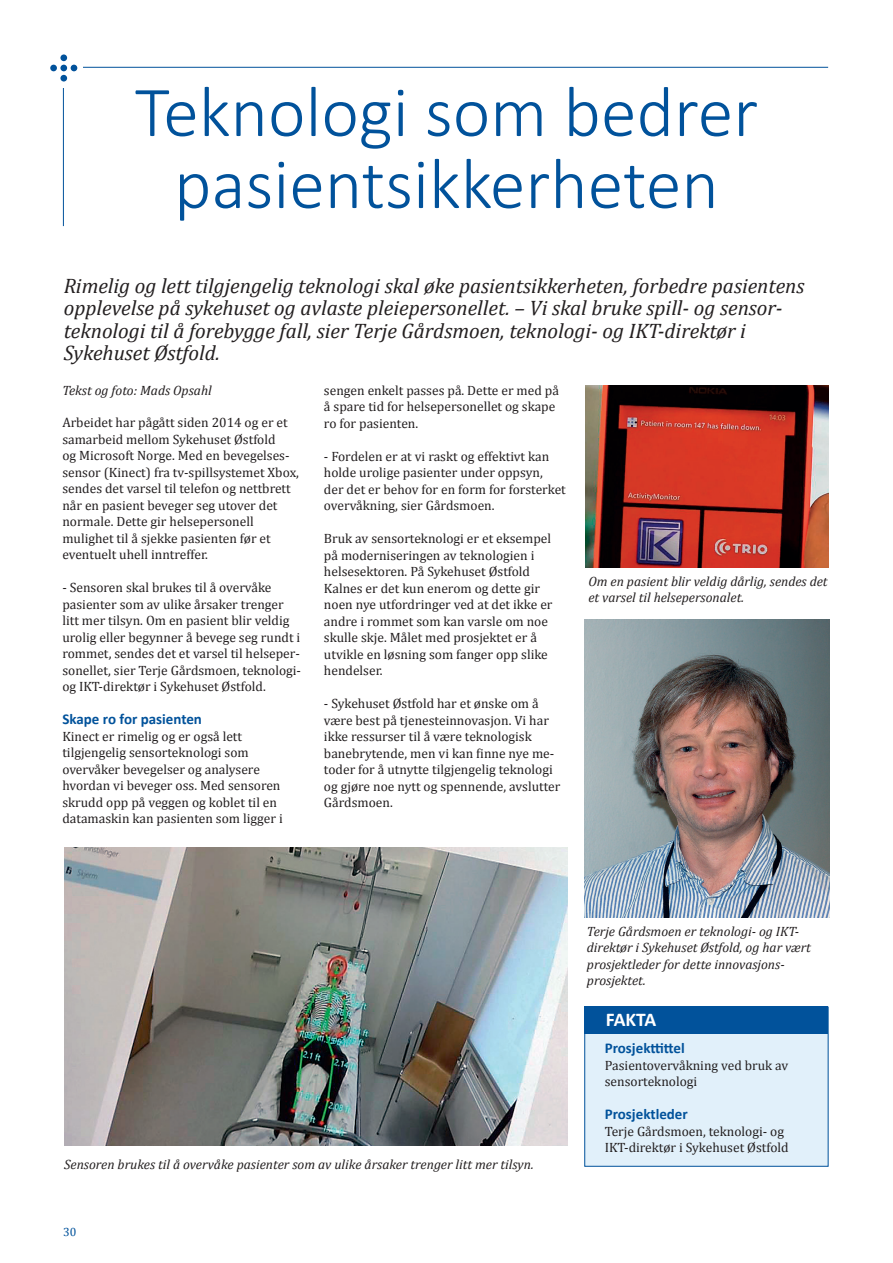
<style>
.page{position:relative;width:893px;height:1263px;background:#fff}
.page>*{position:absolute;margin:0;border:0;box-sizing:border-box;transform-origin:0 0}
.t1{font:300 72px/72px "Calibri";color:#01529b;text-align:center}
.t2{font:italic 21px/22.5px "Cambria";color:#231f20}
.t3{font:700 19.5px "Calibri";letter-spacing:-.03em;color:#fff}
.Overskrift{font:700 15px "Calibri";color:#01529b}
.t4{font:13.5px/16.5px "Cambria";color:#231f20}
.t5{font:italic 13.5px/16.5px "Cambria";color:#231f20}
.t6{font:12px "Cambria";color:#01529b}
</style>
<div class="page">
<svg style="left:63px;top:67px;width:766px;height:160px"></svg>
<div style="left:46px;top:47px;width:37px;height:41px;background:#fff"></div>
<div style="left:60px;top:54px;width:7px;height:7px;background:#01529b;border-radius:50%"></div>
<div style="left:60px;top:65px;width:7px;height:6px;background:#01529b;border-radius:50%"></div>
<div style="left:50px;top:65px;width:7px;height:6px;background:#01529b;border-radius:50%"></div>
<svg style="left:71px;top:65px;width:6px;height:6px"></svg>
<div style="left:60px;top:75px;width:7px;height:7px;background:#01529b;border-radius:50%"></div>
<img style="left:64px;top:847px;width:504px;height:298px">
<img style="left:585px;top:620px;width:244px;height:297px">
<img style="left:585px;top:386px;width:243px;height:181px">
<div style="left:584px;top:1007px;width:244px;height:160px;background:#e1f0fa;border:1px solid #01529b"></div>
<div style="left:585px;top:1006px;width:243px;height:28px;background:#01529b"></div>
<p class="t1" style="left:135px;top:73px;width:625px">Teknologi som bedrer pasientsikkerheten</p>
<p class="t2" style="left:64px;top:273px;width:742px">Rimelig og lett tilgjengelig teknologi skal øke pasientsikkerheten, forbedre pasientens opplevelse på sykehuset og avlaste pleiepersonellet. – Vi skal bruke spill- og sensor&shy;teknologi til å forebygge fall, sier Terje Gårdsmoen, teknologi- og IKT-direktør i Sykehuset Østfold.</p>
<p class="t5" style="left:62px;top:381px;width:151px">Tekst og foto: Mads Opsahl</p>
<p class="t4" style="left:62px;top:414px;width:238px">Arbeidet har pågått siden 2014 og er et samarbeid mellom Sykehuset Østfold<br>og Microsoft Norge. Med en bevegelses&shy;sensor (Kinect) fra tv-spillsystemet Xbox, sendes det varsel til telefon og nettbrett når en pasient beveger seg utover det normale. Dette gir helsepersonell mulighet til å sjekke pasienten før et eventuelt uhell inntreffer.</p>
<p class="t4" style="left:62px;top:579px;width:240px">- Sensoren skal brukes til å overvåke pasienter som av ulike årsaker trenger litt mer tilsyn. Om en pasient blir veldig urolig eller begynner å bevege seg rundt i rommet, sendes det et varsel til helseper&shy;sonellet, sier Terje Gårdsmoen, teknologi&shy;og IKT-direktør i Sykehuset Østfold.</p>
<p class="Overskrift" style="left:62px;top:710px;width:141px">Skape ro for pasienten</p>
<p class="t4" style="left:62px;top:728px;width:222px">Kinect er rimelig og er også lett tilgjengelig sensorteknologi som overvåker bevegelser og analysere hvordan vi beveger oss. Med sensoren skrudd opp på veggen og koblet til en datamaskin kan pasienten som ligger i</p>
<p class="t4" style="left:324px;top:382px;width:236px">sengen enkelt passes på. Dette er med på å spare tid for helsepersonellet og skape ro for pasienten.</p>
<p class="t4" style="left:324px;top:448px;width:243px">- Fordelen er at vi raskt og effektivt kan holde urolige pasienter under oppsyn, der det er behov for en form for forsterket overvåkning, sier Gårdsmoen.</p>
<p class="t4" style="left:324px;top:530px;width:230px">Bruk av sensorteknologi er et eksempel på moderniseringen av teknologien i helsesektoren. På Sykehuset Østfold Kalnes er det kun enerom og dette gir noen nye utfordringer ved at det ikke er andre i rommet som kan varsle om noe skulle skje. Målet med prosjektet er å utvikle en løsning som fanger opp slike hendelser.</p>
<p class="t4" style="left:324px;top:695px;width:238px">- Sykehuset Østfold har et ønske om å være best på tjenesteinnovasjon. Vi har ikke ressurser til å være teknologisk banebrytende, men vi kan finne nye me&shy;toder for å utnytte tilgjengelig teknologi og gjøre noe nytt og spennende, avslutter Gårdsmoen.</p>
<p class="t5" style="left:588px;top:573px;width:241px">Om en pasient blir veldig dårlig, sendes det et varsel til helsepersonalet.</p>
<p class="t5" style="left:587px;top:922px;width:226px">Terje Gårdsmoen er teknologi- og IKT&shy;direktør i Sykehuset Østfold, og har vært prosjektleder for dette innovasjons&shy;prosjektet.</p>
<p class="t3" style="left:606px;top:1007px;width:52px">FAKTA</p>
<p class="t5" style="left:64px;top:1155px;width:471px">Sensoren brukes til å overvåke pasienter som av ulike årsaker trenger litt mer tilsyn.</p>
<p class="t6" style="left:63px;top:1225px;width:15px">30</p>
<p class="Overskrift" style="left:605px;top:1039px;width:82px">Prosjekttittel</p>
<p class="t4" style="left:605px;top:1057px;width:185px">Pasientovervåkning ved bruk av sensorteknologi</p>
<p class="Overskrift" style="left:605px;top:1105px;width:85px">Prosjektleder</p>
<p class="t4" style="left:605px;top:1123px;width:185px">Terje Gårdsmoen, teknologi- og<br>IKT-direktør i Sykehuset Østfold</p>
</div>
